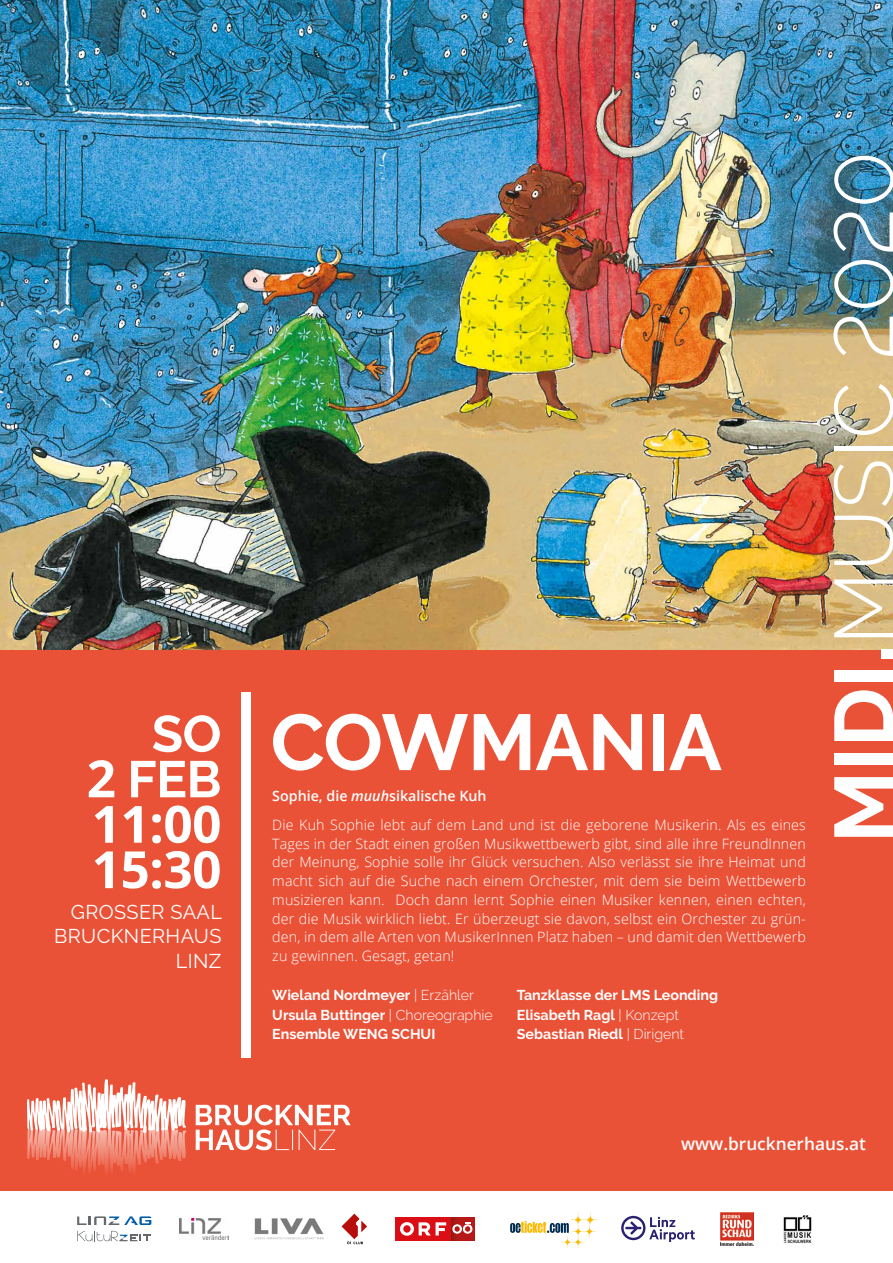
<style>
.page{position:relative;width:893px;height:1263px;background:#fff}
.page>*{position:absolute;margin:0;border:0;box-sizing:border-box;transform-origin:0 0}
.t1{font:300 83.25px "Raleway";color:#fff}
.t2{font:700 78.9px "Raleway";letter-spacing:-.01em;color:#fff}
.t3{font:700 51.3px/45.4px "Open Sans";letter-spacing:-.01em;color:#fff}
.t4{font:700 51.3px/45.4px "Raleway";color:#fff;text-align:right}
.t5{font:19.88px/24.3px "Raleway";letter-spacing:.02em;color:#fff;text-align:right}
.t6{font:600 17.25px "Open Sans";color:#fff}
.t7{font:300 14.25px/18.8px "Open Sans";letter-spacing:.01em;color:#fff}
.t8{font:700 14.25px "Raleway";color:#fff}
.s1{font-family:"Open Sans"}
.s2{font-weight:600}
.s3{font-weight:600;font-style:italic}
.s4{font-weight:300}
.s5{font-weight:700}
</style>
<div class="page">
<div style="left:0;top:605px;width:893px;height:586px;background:#ea5237"></div>
<img style="left:0;top:0;width:893px;height:649px">
<div style="left:242px;top:692px;width:9px;height:366px;background:#fff"></div>
<svg style="left:27px;top:1079px;width:324px;height:93px"></svg>
<svg style="left:77px;top:1216px;width:74px;height:25px"></svg>
<img style="left:254px;top:1219px;width:70px;height:20px">
<svg style="left:451px;top:1217px;width:23px;height:24px"></svg>
<div style="left:396px;top:1217px;width:55px;height:24px;background:#db0e15"></div>
<svg style="left:400px;top:1222px;width:46px;height:14px"></svg>
<svg style="left:452px;top:1222px;width:20px;height:12px"></svg>
<img style="left:180px;top:1218px;width:49px;height:21px">
<svg style="left:342px;top:1213px;width:25px;height:31px"></svg>
<svg style="left:510px;top:1212px;width:88px;height:36px"></svg>
<svg style="left:621px;top:1216px;width:74px;height:26px"></svg>
<img style="left:721px;top:1213px;width:32px;height:32px">
<img style="left:783px;top:1215px;width:29px;height:28px">
<h3 class="t4" style="left:87px;top:711px;width:136px">SO<br><span class="s1">2</span> FEB</h3>
<h3 class="t3" style="left:92px;top:800px;width:131px">11:00<br>15:30</h3>
<h3 class="t5" style="left:54px;top:900px;width:169px">GROSSER SAAL<br>BRUCKNERHAUS<br>LINZ</h3>
<h2 class="t2" style="left:271px;top:697px;width:453px">COWMANIA</h2>
<p class="t7" style="left:272px;top:781px;width:535px;line-height:28.5px"><span class="s2">Sophie, die</span> <span class="s3">muuh</span><span class="s2">sikalische Kuh<br></span>Die Kuh Sophie lebt auf dem Land und ist die geborene Musikerin. Als es eines</p>
<p class="t7" style="left:272px;top:834px;width:535px;text-align:justify">Tages in der Stadt einen großen Musikwettbewerb gibt, sind alle ihre FreundInnen der Meinung, Sophie solle ihr Glück versuchen. Also verlässt sie ihre Heimat und macht sich auf die Suche nach einem Orchester, mit dem sie beim Wettbewerb musizieren kann. Doch dann lernt Sophie einen Musiker kennen, einen echten, der die Musik wirklich liebt. Er überzeugt sie davon, selbst ein Orchester zu grün&shy;den, in dem alle Arten von MusikerInnen Platz haben – und damit den Wettbewerb zu gewinnen. Gesagt, getan!</p>
<p class="t8" style="left:272px;top:987px;width:203px">Wieland Nordmeyer <span class="s4">| Erzähler</span></p>
<p class="t8" style="left:517px;top:987px;width:203px">Tanzklasse der LMS Leonding</p>
<p class="t8" style="left:272px;top:1006px;width:222px">Ursula Buttinger <span class="s4">| Choreographie</span></p>
<p class="t8" style="left:517px;top:1006px;width:164px">Elisabeth Ragl <span class="s4">| Konzept</span></p>
<p class="t8" style="left:272px;top:1026px;width:165px">Ensemble WENG SCHUI</p>
<p class="t8" style="left:517px;top:1026px;width:169px">Sebastian Riedl <span class="s4">| Dirigent</span></p>
<h1 class="t1" style="left:815px;top:843px;width:693px;rotate:-90deg"><span class="s5">MIDI.</span>MUSIC 2020</h1>
<p class="t6" style="left:681px;top:1132px;width:186px">www.brucknerhaus.at</p>
</div>
